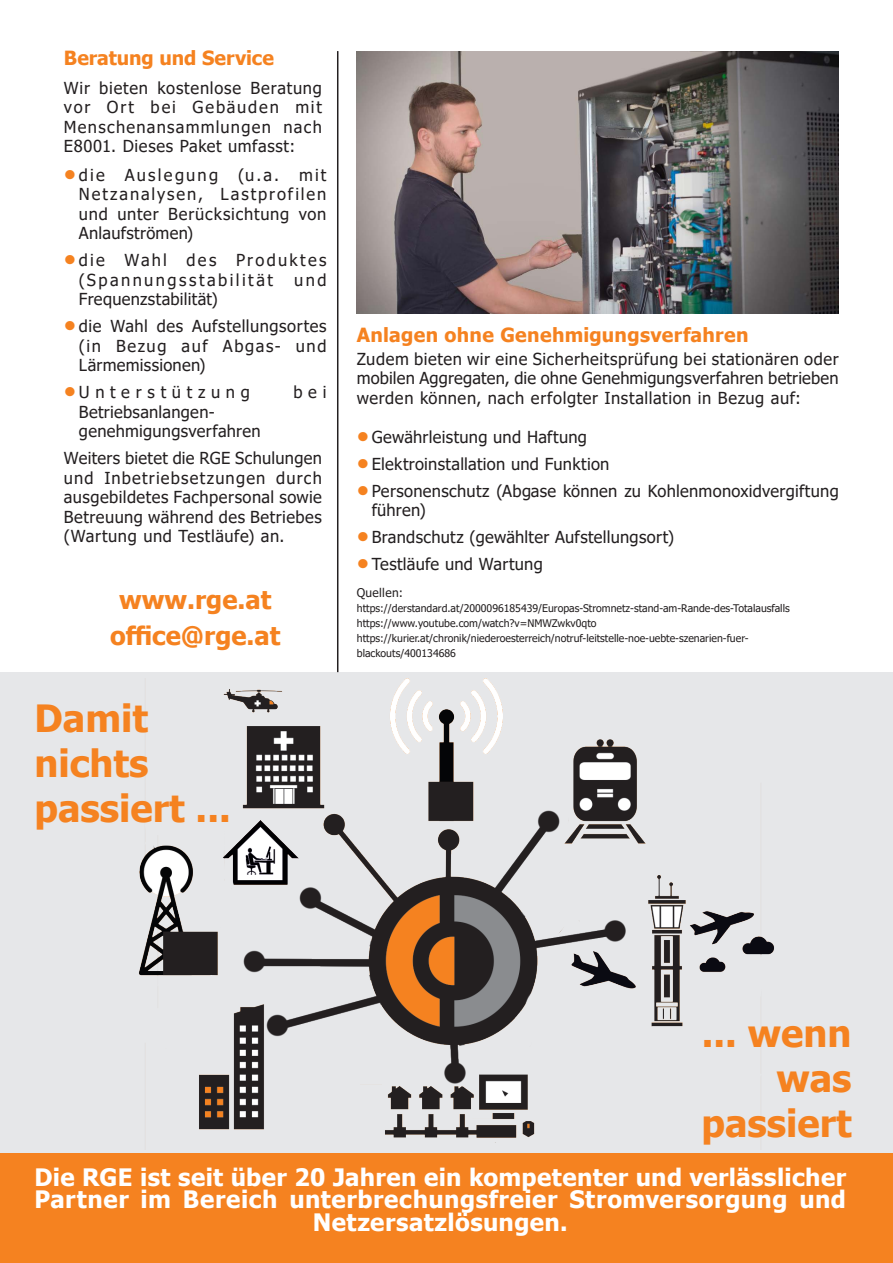
<style>
.page{position:relative;width:893px;height:1263px;background:#fff}
.page>*{position:absolute;margin:0;border:0;box-sizing:border-box;transform-origin:0 0}
.t1{font:700 37.5px/45px "Tahoma";color:#f58220}
.t2{font:700 25.5px "Tahoma";color:#f58220}
.Text-White{font:700 24px/22.5px "Tahoma";letter-spacing:.02em;color:#fff;text-align:center}
.Head1{font:700 19.5px "Tahoma";letter-spacing:.01em;color:#f58220}
.MainText{font:16.5px/19.5px "Tahoma";letter-spacing:.02em;color:#231f20;text-align:justify}
.Head1-2{font:16.5px/19.5px "Tahoma";letter-spacing:.035em;color:#231f20;text-align:justify}
.MainText-2{font:16.5px/19.5px "Tahoma";letter-spacing:.145em;color:#231f20}
.MainText-3{font:16.5px "Tahoma";letter-spacing:.345em;color:#231f20}
.Head1_Aufzählung{font:12px "Tahoma";letter-spacing:.03em;color:#231f20}
.Hyperlink{font:10.5px/15px "Tahoma";color:#231f20}
.s1{font-weight:700;font-size:19.5px;color:#f58220}
</style>
<div class="page">
<div style="left:0;top:672px;width:893px;height:591px;background:#e6e7e9"></div>
<img style="left:139px;top:678px;width:635px;height:465px">
<hr style="left:337px;top:51px;width:1px;height:621px;background:#231f20">
<div style="left:0;top:1153px;width:893px;height:110px;background:#f58220"></div>
<img style="left:357px;top:51px;width:482px;height:263px">
<p class="Head1" style="left:64px;top:44px;width:211px">Beratung und Service</p>
<p class="Head1-2" style="left:64px;top:79px;width:260px">Wir bieten kostenlose Beratung vor Ort bei Gebäuden mit Menschenansammlungen nach E8001. Dieses Paket umfasst:</p>
<p class="MainText" style="left:79px;top:166px;width:249px;text-indent:-15px"><span class="s1">•</span>die Auslegung (u.a. mit Netzanalysen, Lastprofilen und unter Berücksichtung von Anlaufströmen)</p>
<p class="MainText-2" style="left:79px;top:251px;width:249px;text-indent:-15px"><span class="s1">•</span>die Wahl des Produktes (Spannungsstabilität</p>
<p class="MainText" style="left:294px;top:271px;width:34px">und</p>
<p class="MainText" style="left:79px;top:290px;width:140px">Frequenzstabilität)</p>
<p class="MainText" style="left:79px;top:317px;width:249px;text-indent:-15px"><span class="s1">•</span>die Wahl des Aufstellungsortes (in Bezug auf Abgas- und Lärmemissionen)</p>
<p class="MainText-3" style="left:64px;top:381px;width:187px"><span class="s1">•</span>Unterstützung</p>
<p class="MainText" style="left:293px;top:383px;width:35px">bei</p>
<p class="MainText" style="left:79px;top:403px;width:183px">Betriebsanlangen&shy;genehmigungsverfahren</p>
<p class="Head1-2" style="left:64px;top:449px;width:260px">Weiters bietet die RGE Schulungen und Inbetriebsetzungen durch ausgebildetes Fachpersonal sowie Betreuung während des Betriebes (Wartung und Testläufe) an.</p>
<p class="t2" style="left:119px;top:582px;width:154px">www.rge.at</p>
<p class="t2" style="left:110px;top:618px;width:172px">office@rge.at</p>
<p class="t1" style="left:34px;top:698px;width:198px">Damit nichts passiert ...</p>
<p class="Head1" style="left:357px;top:321px;width:393px">Anlagen ohne Genehmigungsverfahren</p>
<p class="MainText" style="left:357px;top:350px;width:484px">Zudem bieten wir eine Sicherheitsprüfung bei stationären oder mobilen Aggregaten, die ohne Genehmigungsverfahren betrieben werden können, nach erfolgter Installation in Bezug auf:</p>
<p class="MainText" style="left:357px;top:428px;width:232px"><span class="s1">•</span>Gewährleistung und Haftung</p>
<p class="MainText" style="left:357px;top:455px;width:254px"><span class="s1">•</span>Elektroinstallation und Funktion</p>
<p class="MainText" style="left:372px;top:482px;width:469px;text-indent:-15px"><span class="s1">•</span>Personenschutz (Abgase können zu Kohlenmonoxidvergiftung führen)</p>
<p class="MainText" style="left:357px;top:528px;width:319px"><span class="s1">•</span>Brandschutz (gewählter Aufstellungsort)</p>
<p class="MainText" style="left:357px;top:555px;width:188px"><span class="s1">•</span>Testläufe und Wartung</p>
<p class="Head1_Aufzählung" style="left:357px;top:585px;width:48px">Quellen:</p>
<p class="Hyperlink" style="left:357px;top:601px;width:434px">https://derstandard.at/2000096185439/Europas-Stromnetz-stand-am-Rande-des-Totalausfalls</p>
<p class="Hyperlink" style="left:357px;top:616px;width:241px">https://www.youtube.com/watch?v=NMWZwkv0qto</p>
<p class="Hyperlink" style="left:357px;top:631px;width:393px">https://kurier.at/chronik/niederoesterreich/notruf-leitstelle-noe-uebte-szenarien-fuer&shy;blackouts/400134686</p>
<p class="t1" style="left:701px;top:1012px;width:152px;text-align:right">... wenn was passiert</p>
<p class="Text-White" style="left:34px;top:1166px;width:813px">Die RGE ist seit über 20 Jahren ein kompetenter und verlässlicher<br>Partner im Bereich unterbrechungsfreier Stromversorgung und<br>Netzersatzlösungen.</p>
</div>
